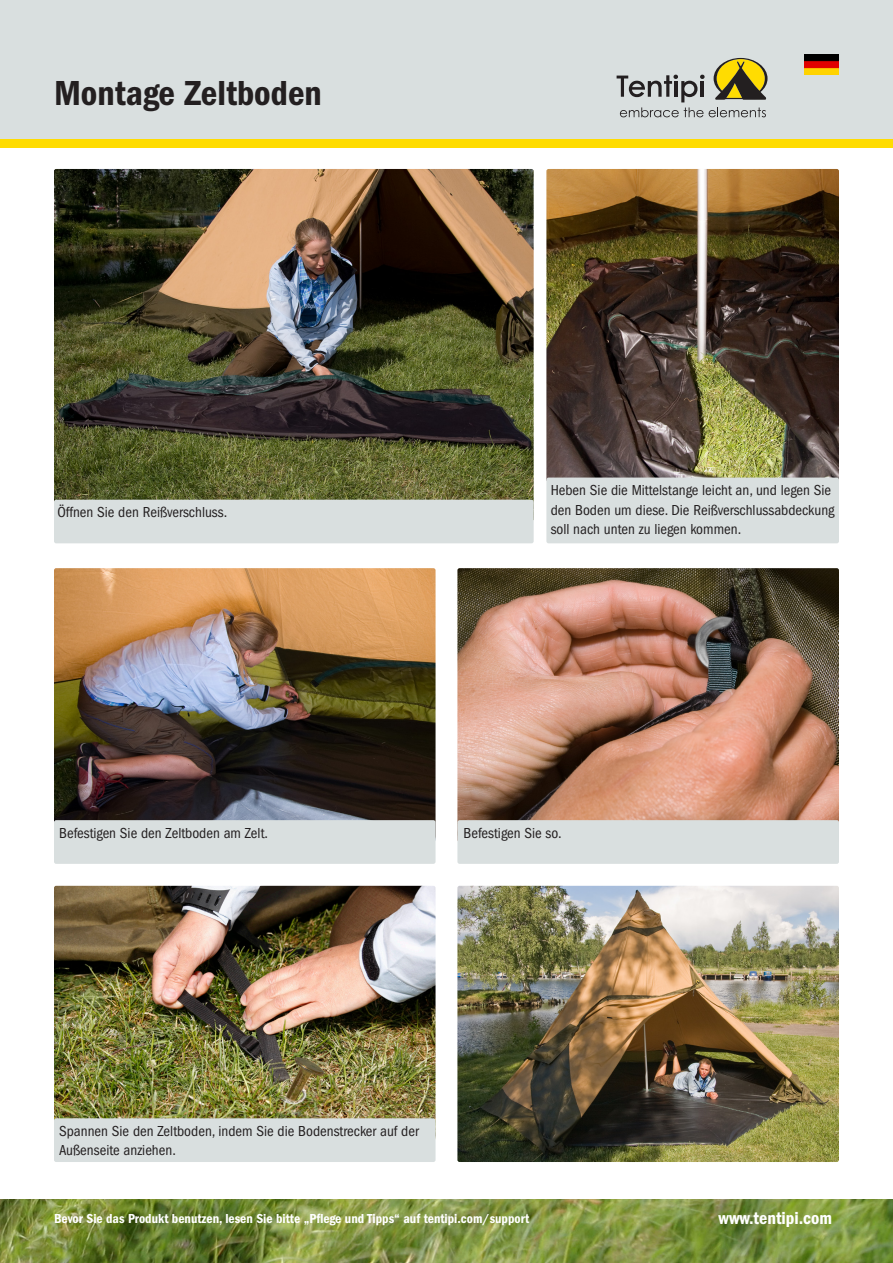
<style>
.page{position:relative;width:893px;height:1263px;background:#fff}
.page>*{position:absolute;margin:0;border:0;box-sizing:border-box;transform-origin:0 0}
.t1{font:36px "ITC Franklin Gothic Std Dm Cd";color:#231f20}
.t2{font:18px "ITC Franklin Gothic Std Dm Cd";color:#fff}
.t3{font:condensed 15px/19.5px "ITC Franklin Gothic Std";color:#231f20}
.t4{font:13.5px "ITC Franklin Gothic Std Dm Cd";color:#fff}
</style>
<div class="page">
<img style="left:0;top:1199px;width:893px;height:64px">
<div style="left:0;top:0;width:893px;height:139px;background:#d9dfdf"></div>
<div style="left:0;top:139px;width:893px;height:8px;background:#ffdc01"></div>
<svg style="left:617px;top:58px;width:150px;height:59px"></svg>
<img style="left:54px;top:886px;width:382px;height:233px">
<img style="left:54px;top:169px;width:480px;height:332px">
<img style="left:546px;top:169px;width:293px;height:309px">
<img style="left:457px;top:568px;width:382px;height:253px">
<img style="left:54px;top:568px;width:382px;height:253px">
<img style="left:457px;top:886px;width:382px;height:276px">
<div style="left:54px;top:820px;width:382px;height:44px;background:#d9dfdf;border-radius:2px"></div>
<div style="left:54px;top:500px;width:480px;height:43px;background:#d9dfdf;border-radius:2px"></div>
<div style="left:546px;top:477px;width:293px;height:66px;background:#d9dfdf;border-radius:2px"></div>
<div style="left:54px;top:1118px;width:382px;height:44px;background:#d9dfdf;border-radius:2px"></div>
<div style="left:457px;top:820px;width:382px;height:44px;background:#d9dfdf;border-radius:2px"></div>
<img style="left:805px;top:54px;width:34px;height:21px">
<h1 class="t1" style="left:54px;top:73px;width:269px">Montage Zeltboden</h1>
<p class="t3" style="left:57px;top:502px;width:171px">Öffnen Sie den Reißverschluss.</p>
<p class="t3" style="left:551px;top:481px;width:285px">Heben Sie die Mittelstange leicht an, und legen Sie den Boden um diese. Die Reißverschlussabdeckung soll nach unten zu liegen kommen.</p>
<p class="t3" style="left:59px;top:824px;width:210px">Befestigen Sie den Zeltboden am Zelt.</p>
<p class="t3" style="left:463px;top:824px;width:100px">Befestigen Sie so.</p>
<p class="t3" style="left:59px;top:1121px;width:361px">Spannen Sie den Zeltboden, indem Sie die Bodenstrecker auf der<br>Außenseite anziehen.</p>
<p class="t4" style="left:54px;top:1211px;width:477px">Bevor Sie das Produkt benutzen, lesen Sie bitte „Pflege und Tipps“ auf tentipi.com/support</p>
<p class="t2" style="left:719px;top:1208px;width:115px">www.tentipi.com</p>
</div>
